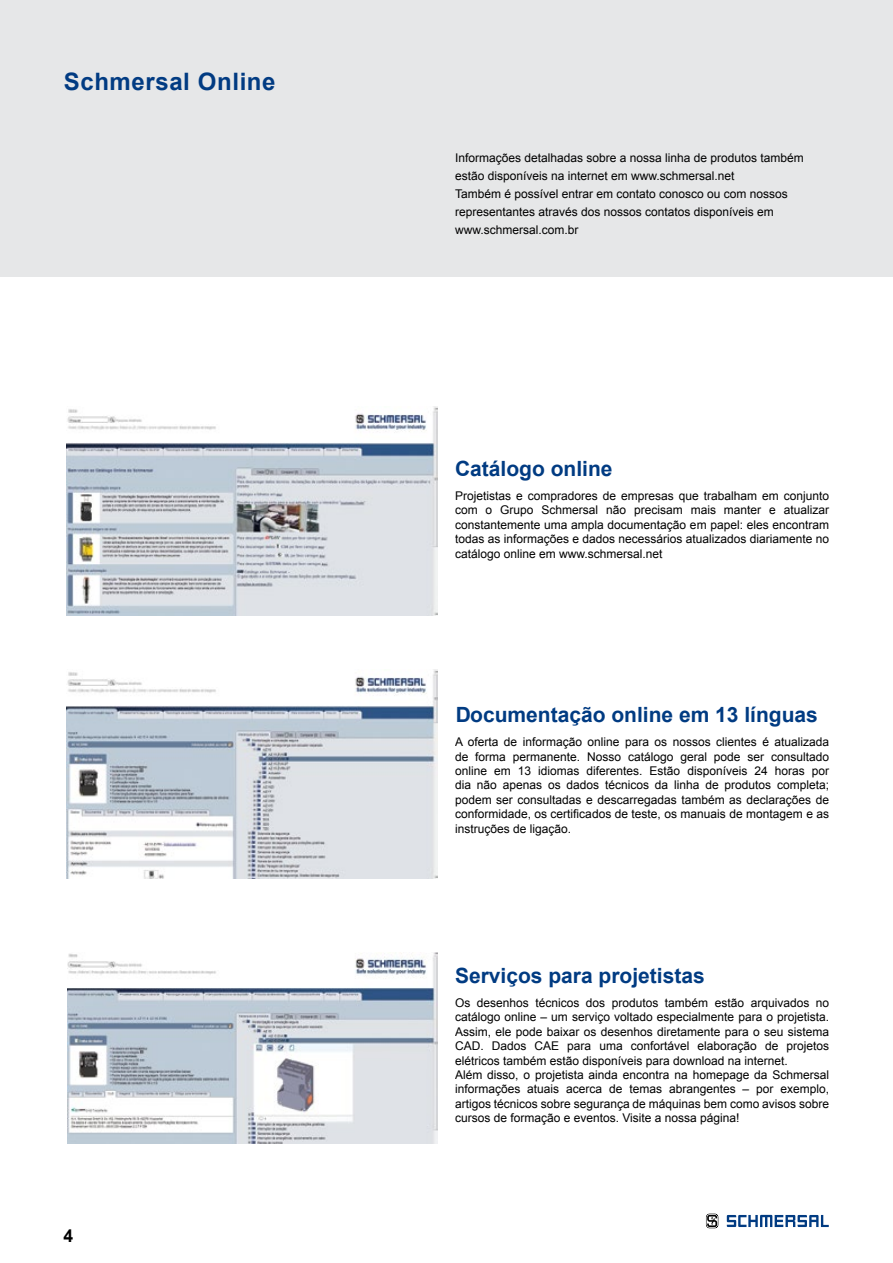
<style>
.page{position:relative;width:893px;height:1263px;background:#fff}
.page>*{position:absolute;margin:0;border:0;box-sizing:border-box;transform-origin:0 0}
.t1{font:700 24px "Arial";letter-spacing:.025em;color:#013b82}
.t2{font:700 21px "Arial";color:#013b82}
.t3{font:700 18px "Arial";color:#000}
.t4{font:12px/14.4px "Arial";color:#000;text-align:justify}
</style>
<div class="page">
<svg style="left:706px;top:1214px;width:12px;height:14px"></svg>
<svg style="left:727px;top:1215px;width:102px;height:12px"></svg>
<div style="left:0;top:0;width:893px;height:276px;background:#e6e7e8"></div>
<img style="left:67px;top:407px;width:371px;height:208px">
<img style="left:67px;top:669px;width:371px;height:209px">
<img style="left:68px;top:952px;width:370px;height:191px">
<h1 class="t1" style="left:64px;top:68px;width:213px">Schmersal Online</h1>
<h3 class="t3" style="left:63px;top:1226px;width:11px">4</h3>
<p class="t4" style="left:455px;top:149px;width:350px;line-height:18px;text-align:left">Informações detalhadas sobre a nossa linha de produtos também estão disponíveis na internet em www.schmersal.net<br>Também é possível entrar em contato conosco ou com nossos representantes através dos nossos contatos disponíveis em www.schmersal.com.br</p>
<h2 class="t2" style="left:455px;top:457px;width:159px">Catálogo online</h2>
<p class="t4" style="left:455px;top:489px;width:376px">Projetistas e compradores de empresas que trabalham em conjunto com o Grupo Schmersal não precisam mais manter e atualizar constantemente uma ampla documentação em papel: eles encontram todas as informações e dados necessários atualizados diariamente no catálogo online em www.schmersal.net</p>
<h2 class="t2" style="left:455px;top:703px;width:364px">Documentação online em 13 línguas</h2>
<p class="t4" style="left:455px;top:735px;width:376px">A oferta de informação online para os nossos clientes é atualizada de forma permanente. Nosso catálogo geral pode ser consultado online em 13 idiomas diferentes. Estão disponíveis 24 horas por dia não apenas os dados técnicos da linha de produtos completa; podem ser consultadas e descarregadas também as declarações de conformidade, os certificados de teste, os manuais de montagem e as instruções de ligação.</p>
<h2 class="t2" style="left:455px;top:964px;width:251px">Serviços para projetistas</h2>
<p class="t4" style="left:455px;top:996px;width:376px;text-align:left">Os desenhos técnicos dos produtos também estão arquivados no catálogo online – um serviço voltado especialmente para o projetista.<br>Assim, ele pode baixar os desenhos diretamente para o seu sistema CAD. Dados CAE para uma confortável elaboração de projetos elétricos também estão disponíveis para download na internet.<br>Além disso, o projetista ainda encontra na homepage da Schmersal informações atuais acerca de temas abrangentes – por exemplo, artigos técnicos sobre segurança de máquinas bem como avisos sobre cursos de formação e eventos. Visite a nossa página!</p>
</div>
